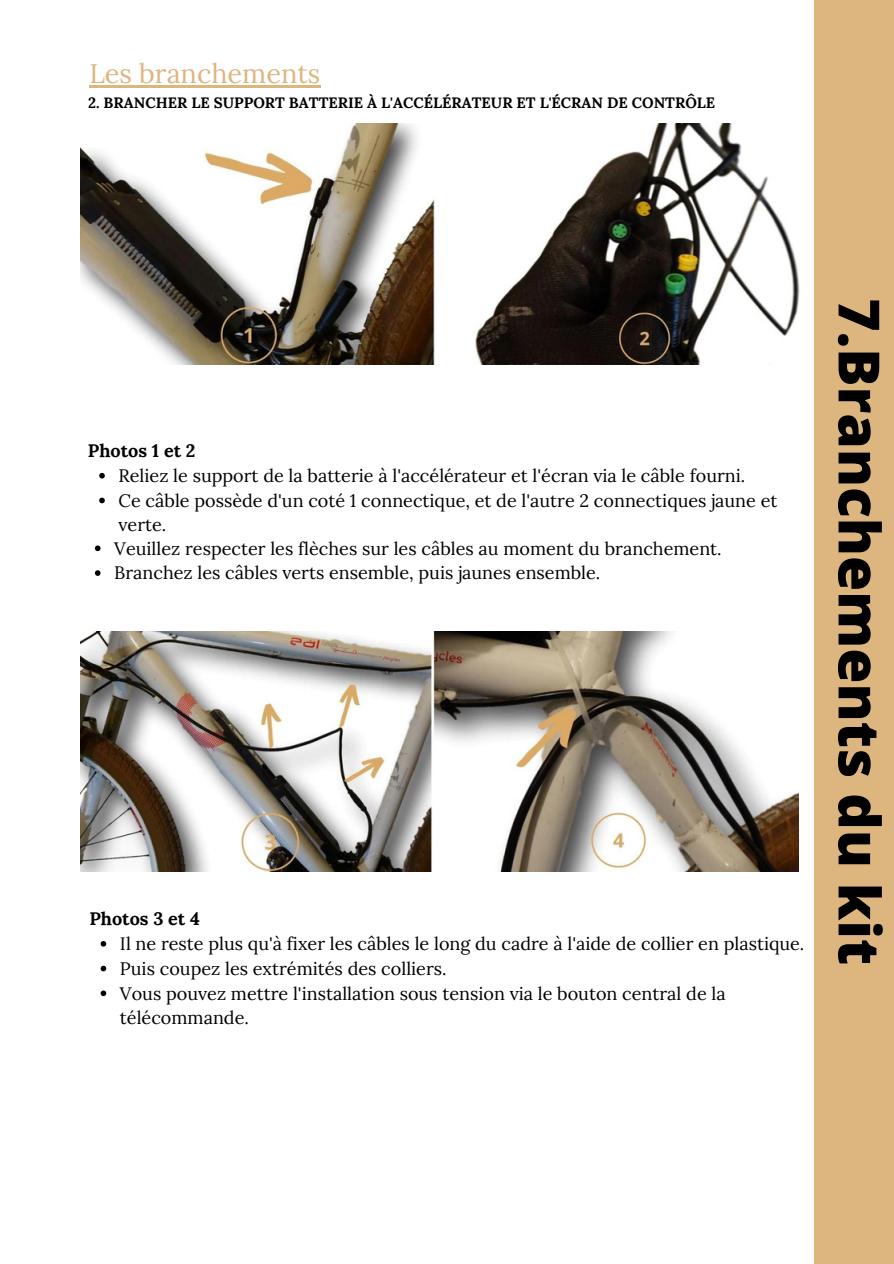
<style>
.page{position:relative;width:894px;height:1264px;background:#fff}
.page>*{position:absolute;margin:0;border:0;box-sizing:border-box;transform-origin:0 0}
.t1{font:800 57px "Open Sans";color:#000}
.t2{font:27px "Lora";color:#ddb57f}
.t3{font:18px/24.8px "Lora";color:#000}
.t4{font:700 18px "Lora";color:#000}
.t5{font:700 15px "Lora";color:#000}
</style>
<div class="page">
<svg style="left:101px;top:941px;width:5px;height:5px"></svg>
<svg style="left:101px;top:965px;width:5px;height:6px"></svg>
<svg style="left:101px;top:990px;width:5px;height:6px"></svg>
<div style="left:814px;top:0;width:79px;height:1263px;background:#ddb57f"></div>
<img style="left:80px;top:123px;width:720px;height:241px">
<img style="left:80px;top:631px;width:718px;height:240px">
<svg style="left:99px;top:473px;width:6px;height:5px"></svg>
<svg style="left:99px;top:497px;width:6px;height:6px"></svg>
<hr style="left:89px;top:85px;width:231px;height:2px;background:#ddb57f">
<svg style="left:95px;top:545px;width:5px;height:6px"></svg>
<svg style="left:95px;top:570px;width:5px;height:6px"></svg>
<p class="t2" style="left:89px;top:56px;width:232px">Les branchements</p>
<h3 class="t5" style="left:88px;top:93px;width:628px">2. BRANCHER LE SUPPORT BATTERIE À L'ACCÉLÉRATEUR ET L'ÉCRAN DE CONTRÔLE</h3>
<p class="t4" style="left:88px;top:439px;width:109px">Photos 1 et 2</p>
<p class="t3" style="left:118px;top:463px;width:628px">Reliez le support de la batterie à l'accélérateur et l'écran via le câble fourni.</p>
<p class="t3" style="left:118px;top:487px;width:660px">Ce câble possède d'un coté 1 connectique, et de l'autre 2 connectiques jaune et verte.</p>
<p class="t3" style="left:114px;top:535px;width:608px">Veuillez respecter les flèches sur les câbles au moment du branchement.</p>
<p class="t3" style="left:114px;top:560px;width:487px">Branchez les câbles verts ensemble, puis jaunes ensemble.</p>
<h1 class="t4" style="left:89px;top:907px;width:112px">Photos 3 et 4</h1>
<h2 class="t3" style="left:120px;top:931px;width:685px">Il ne reste plus qu'à fixer les câbles le long du cadre à l'aide de collier en plastique.</h2>
<p class="t3" style="left:120px;top:955px;width:328px">Puis coupez les extrémités des colliers.</p>
<p class="t3" style="left:120px;top:980px;width:607px">Vous pouvez mettre l'installation sous tension via le bouton central de la télécommande.</p>
<p class="t1" style="left:899px;top:298px;width:668px;rotate:90deg">7.Branchements du kit</p>
</div>
